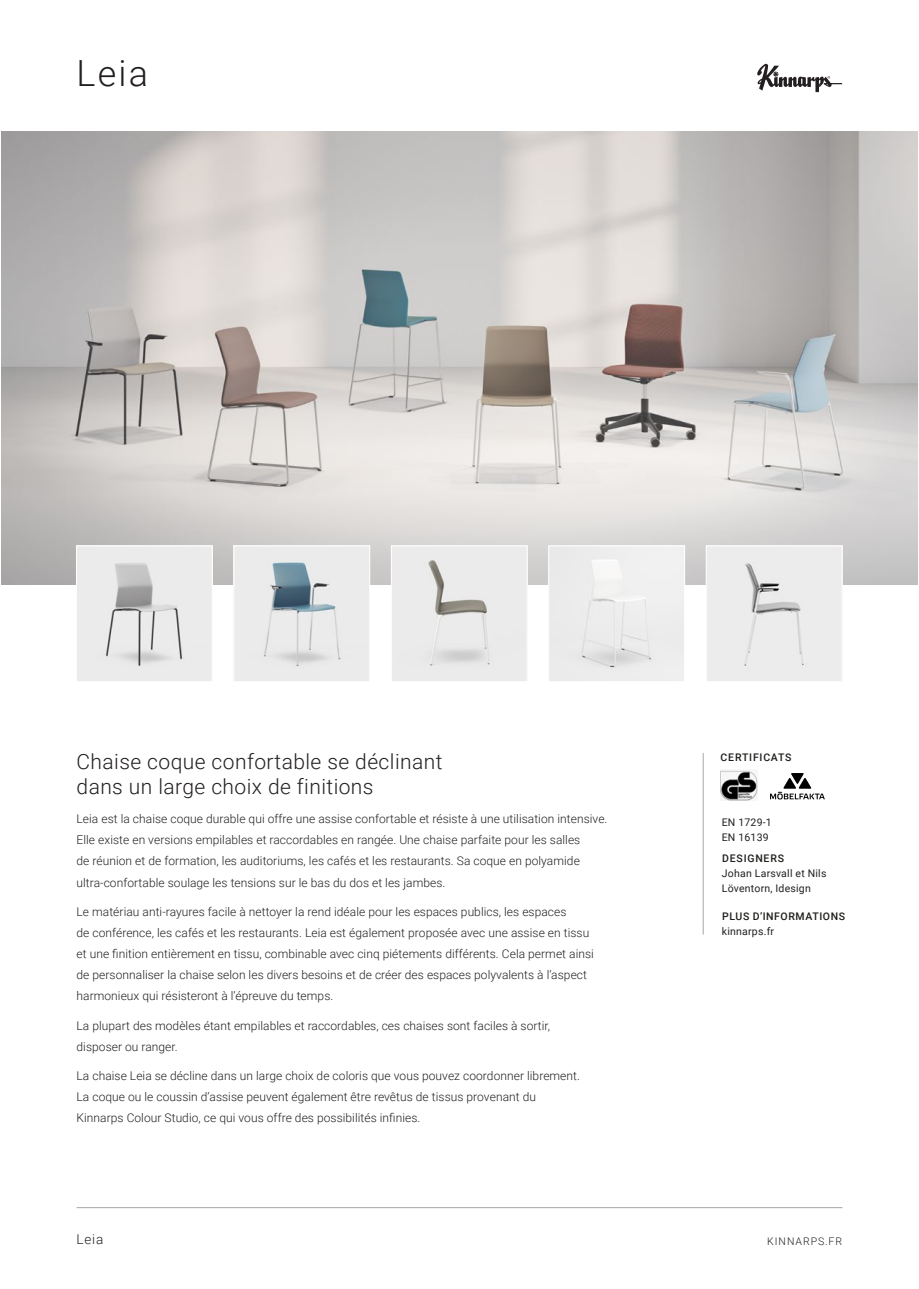
<style>
.page{position:relative;width:919px;height:1289px;background:#fff}
.page>*{position:absolute;margin:0;border:0;box-sizing:border-box;transform-origin:0 0}
.t1{font:300 36px "Roboto";color:#231f20}
.t2{font:300 21px/25.2px "Roboto";letter-spacing:.02em;color:#231f20}
.t3{font:300 13.5px "Roboto";color:#231f20}
.t4{font:300 12px/21px "Roboto";letter-spacing:.005em;color:#231f20}
.t5{font:10.5px/15px "Roboto";letter-spacing:.02em;color:#231f20}
.t6{font:500 10.5px "Roboto";letter-spacing:.065em;color:#1d1d1b}
.t7{font:300 10.5px "Roboto";letter-spacing:.095em;color:#231f20}
</style>
<div class="page">
<hr style="left:77px;top:1207px;width:765px;height:1px;background:#a2a6a8">
<img style="left:1px;top:132px;width:916px;height:453px">
<img style="left:78px;top:547px;width:133px;height:133px">
<div style="left:76px;top:545px;width:137px;height:137px;border:1px solid #fff"></div>
<img style="left:235px;top:547px;width:133px;height:133px">
<div style="left:233px;top:545px;width:137px;height:137px;border:1px solid #fff"></div>
<img style="left:393px;top:547px;width:132px;height:133px">
<div style="left:391px;top:545px;width:136px;height:137px;border:1px solid #fff"></div>
<img style="left:550px;top:547px;width:133px;height:133px">
<div style="left:548px;top:545px;width:137px;height:137px;border:1px solid #fff"></div>
<div style="left:707px;top:547px;width:133px;height:133px;background:#ececec"></div>
<div style="left:705px;top:545px;width:137px;height:137px;border:1px solid #fff"></div>
<svg style="left:757px;top:64px;width:85px;height:28px"></svg>
<svg style="left:770px;top:773px;width:54px;height:26px"></svg>
<img style="left:720px;top:770px;width:37px;height:30px">
<hr style="left:702px;top:753px;width:1px;height:181px;background:#a2a6a8">
<h1 class="t1" style="left:77px;top:48px;width:73px">Leia</h1>
<h2 class="t2" style="left:77px;top:748px;width:367px">Chaise coque confortable se déclinant dans un large choix de finitions</h2>
<p class="t4" style="left:77px;top:808px;width:532px">Leia est la chaise coque durable qui offre une assise confortable et résiste à une utilisation intensive.<br>Elle existe en versions empilables et raccordables en rangée. Une chaise parfaite pour les salles<br>de réunion et de formation, les auditoriums, les cafés et les restaurants. Sa coque en polyamide ultra-confortable soulage les tensions sur le bas du dos et les jambes.</p>
<p class="t4" style="left:77px;top:900px;width:518px">Le matériau anti-rayures facile à nettoyer la rend idéale pour les espaces publics, les espaces<br>de conférence, les cafés et les restaurants. Leia est également proposée avec une assise en tissu et une finition entièrement en tissu, combinable avec cinq piétements différents. Cela permet ainsi de personnaliser la chaise selon les divers besoins et de créer des espaces polyvalents à l’aspect harmonieux qui résisteront à l’épreuve du temps.</p>
<p class="t4" style="left:77px;top:1014px;width:475px">La plupart des modèles étant empilables et raccordables, ces chaises sont faciles à sortir, disposer ou ranger.</p>
<p class="t4" style="left:77px;top:1064px;width:505px">La chaise Leia se décline dans un large choix de coloris que vous pouvez coordonner librement.<br>La coque ou le coussin d’assise peuvent également être revêtus de tissus provenant du<br>Kinnarps Colour Studio, ce qui vous offre des possibilités infinies.</p>
<p class="t3" style="left:77px;top:1229px;width:28px">Leia</p>
<p class="t6" style="left:720px;top:749px;width:72px">CERTIFICATS</p>
<p class="t5" style="left:721px;top:813px;width:52px">EN 1729-1<br>EN 16139</p>
<p class="t6" style="left:722px;top:851px;width:63px">DESIGNERS</p>
<p class="t5" style="left:722px;top:865px;width:106px">Johan Larsvall et Nils<br>Löventorn, Idesign</p>
<p class="t5" style="left:722px;top:923px;width:54px">kinnarps.fr</p>
<p class="t6" style="left:722px;top:909px;width:124px">PLUS D’INFORMATIONS</p>
<p class="t7" style="left:767px;top:1233px;width:77px">KINNARPS.FR</p>
</div>
